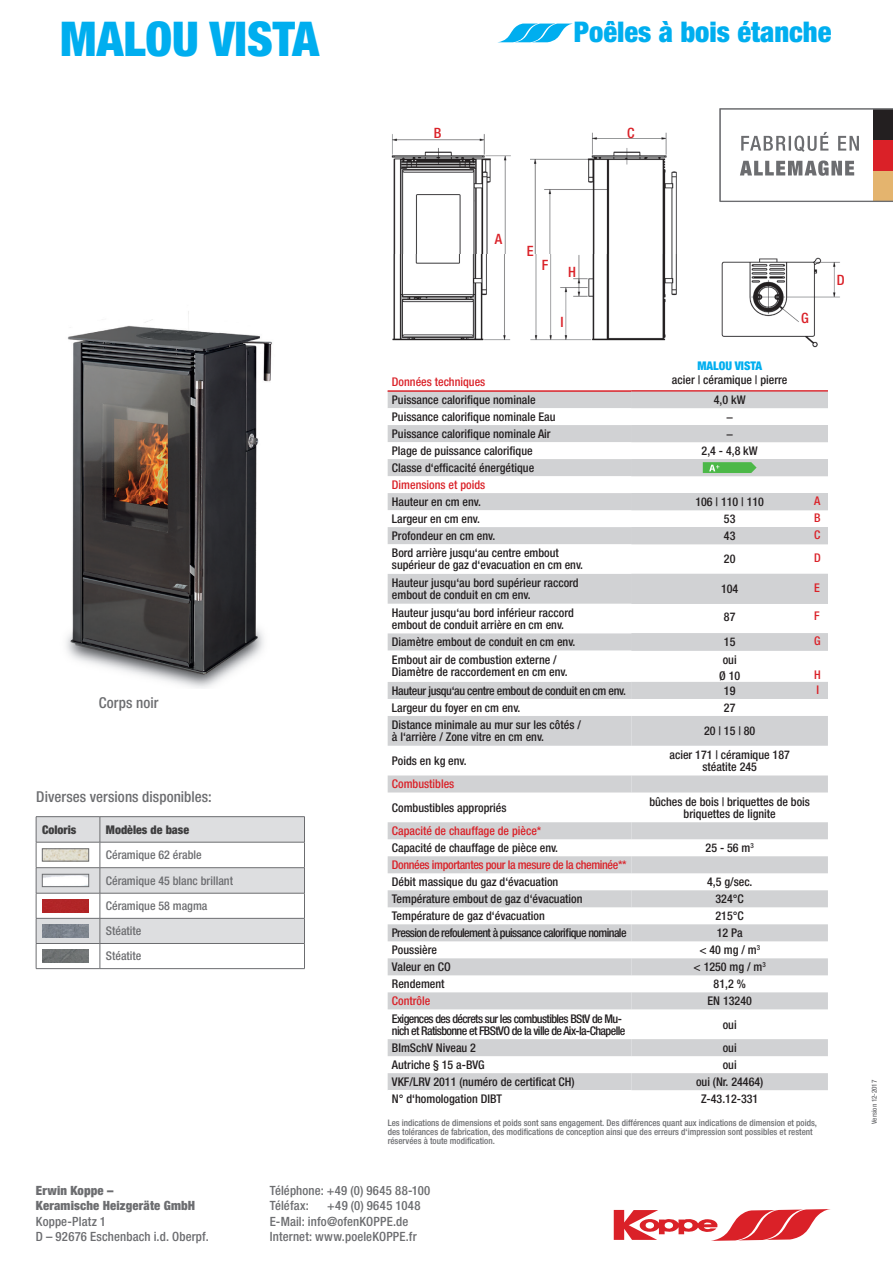
<style>
.page{position:relative;width:893px;height:1263px;background:#fff}
.page>*{position:absolute;margin:0;border:0;box-sizing:border-box;transform-origin:0 0}
.t1{font:900 condensed 48px "Helvetica Neue LT Pro";color:#00aeef}
.t2{font:900 condensed 28.5px "Helvetica Neue LT Pro";color:#00aeef}
.t3{font:500 condensed 15px "Helvetica Neue LT Pro";letter-spacing:.005em;color:#6c6d70}
.t4{font:500 condensed 14.25px "Helvetica Neue LT Pro";color:#da2128}
.t5{font:500 condensed 12.75px/15.3px "Helvetica Neue LT Pro";letter-spacing:.01em;color:#6c6d70}
.t6{font:900 condensed 12.75px/15.3px "Helvetica Neue LT Pro";letter-spacing:.015em;color:#6c6d70}
.t7{font:500 condensed 12px/17px "Helvetica Neue LT Pro";color:#231f20}
.t8{font:500 condensed 12px/12px "Helvetica Neue LT Pro";letter-spacing:-.05em;color:#231f20}
.t9{font:500 condensed 12px/17.1px "Helvetica Neue LT Pro";color:#da2128}
.t10{font:500 condensed 12px/18.3px "Helvetica Neue LT Pro";letter-spacing:-.03em;color:#231f20}
.t11{font:500 condensed 12px/25.3px "Helvetica Neue LT Pro";color:#6c6d70}
.t12{font:500 condensed 12px "Helvetica Neue LT Pro";letter-spacing:-.03em;color:#da2128}
.t13{font:900 condensed 12px "Helvetica Neue LT Pro";color:#3e3e3f}
.t14{font:900 condensed 12px "Helvetica Neue LT Pro";color:#00aeef}
.t15{font:500 condensed 9px/9px "Helvetica Neue LT Pro";color:#6c6d70}
.t16{font:500 condensed 7.05px "Helvetica Neue LT Pro";color:#6c6d70}
</style>
<div class="page">
<svg style="left:388px;top:392px;width:243px;height:50px;fill:#d1d2d4"></svg>
<svg style="left:388px;top:459px;width:243px;height:631px"></svg>
<img style="left:66px;top:311px;width:206px;height:377px">
<svg style="left:631px;top:650px;width:197px;height:440px"></svg>
<hr style="left:388px;top:391px;width:243px;height:1px;background:#da2128">
<svg style="left:631px;top:392px;width:197px;height:258px;fill:#d4d5d7"></svg>
<hr style="left:631px;top:391px;width:197px;height:1px;background:#da2128">
<svg style="left:703px;top:462px;width:54px;height:11px"></svg>
<img style="left:391px;top:132px;width:286px;height:209px">
<img style="left:721px;top:257px;width:119px;height:91px">
<svg style="left:614px;top:1209px;width:217px;height:32px"></svg>
<svg style="left:719px;top:108px;width:174px;height:94px"></svg>
<svg style="left:499px;top:24px;width:72px;height:18px"></svg>
<hr style="left:36px;top:816px;width:64px;height:1px;background:#6c6d70">
<hr style="left:100px;top:816px;width:205px;height:1px;background:#6c6d70">
<svg style="left:36px;top:817px;width:269px;height:152px"></svg>
<img style="left:44px;top:850px;width:43px;height:9px">
<div style="left:42px;top:848px;width:47px;height:13px;border:1px solid #6c6d70"></div>
<img style="left:44px;top:876px;width:43px;height:9px">
<div style="left:42px;top:874px;width:47px;height:13px;border:1px solid #6c6d70"></div>
<img style="left:42px;top:899px;width:47px;height:13px">
<img style="left:42px;top:924px;width:47px;height:13px">
<img style="left:42px;top:950px;width:47px;height:12px">
<h1 class="t1" style="left:60px;top:10px;width:260px">MALOU VISTA</h1>
<h2 class="t2" style="left:574px;top:15px;width:259px">Poêles à bois étanche</h2>
<p class="t4" style="left:434px;top:124px;width:9px">B</p>
<p class="t4" style="left:627px;top:124px;width:9px">C</p>
<p class="t3" style="left:99px;top:694px;width:61px">Corps noir</p>
<p class="t3" style="left:36px;top:787px;width:177px">Diverses versions disponibles:</p>
<p class="t13" style="left:42px;top:822px;width:36px">Coloris</p>
<p class="t13" style="left:106px;top:822px;width:85px">Modèles de base</p>
<p class="t11" style="left:106px;top:842px;width:129px">Céramique 62 érable<br>Céramique 45 blanc brillant<br>Céramique 58 magma<br>Stéatite<br>Stéatite</p>
<p class="t6" style="left:36px;top:1182px;width:161px">Erwin Koppe –<br>Keramische Heizgeräte GmbH</p>
<p class="t5" style="left:36px;top:1213px;width:174px">Koppe-Platz 1<br>D – 92676 Eschenbach i.d. Oberpf.</p>
<p class="t4" style="left:495px;top:230px;width:9px">A</p>
<p class="t4" style="left:527px;top:242px;width:8px">E</p>
<p class="t4" style="left:542px;top:256px;width:8px">F</p>
<p class="t4" style="left:568px;top:263px;width:9px">H</p>
<p class="t4" style="left:560px;top:313px;width:5px">I</p>
<p class="t9" style="left:392px;top:373px;width:95px">Données techniques</p>
<p class="t7" style="left:392px;top:391px;width:165px">Puissance calorifique nominale Puissance calorifique nominale Eau Puissance calorifique nominale Air Plage de puissance calorifique Classe d‘efficacité énergétique</p>
<p class="t9" style="left:392px;top:476px;width:95px">Dimensions et poids</p>
<p class="t7" style="left:392px;top:493px;width:169px">Hauteur en cm env.<br>Largeur en cm env.<br>Profondeur en cm env.<br>Bord arrière jusqu‘au centre embout</p>
<p class="t7" style="left:392px;top:556px;width:193px;line-height:17.7px">supérieur de gaz d‘evacuation en cm env.<br>Hauteur jusqu‘au bord supérieur raccord</p>
<p class="t7" style="left:392px;top:586px;width:183px;line-height:17.7px">embout de conduit en cm env.<br>Hauteur jusqu‘au bord inférieur raccord</p>
<p class="t7" style="left:392px;top:615px;width:185px;line-height:17.9px">embout de conduit arrière en cm env.<br>Diamètre embout de conduit en cm env.<br>Embout air de combustion externe /</p>
<p class="t10" style="left:392px;top:663px;width:236px">Diamètre de raccordement en cm env.<br>Hauteur jusqu‘au centre embout de conduit en cm env.</p>
<p class="t7" style="left:392px;top:699px;width:190px;line-height:17.4px">Largeur du foyer en cm env.<br>Distance minimale au mur sur les côtés /</p>
<p class="t7" style="left:392px;top:725px;width:154px;line-height:23.7px">à l‘arrière / Zone vitre en cm env.<br>Poids en kg env.</p>
<p class="t9" style="left:392px;top:775px;width:64px">Combustibles</p>
<p class="t7" style="left:392px;top:799px;width:116px">Combustibles appropriés</p>
<p class="t9" style="left:392px;top:822px;width:151px">Capacité de chauffage de pièce*</p>
<p class="t7" style="left:392px;top:839px;width:168px">Capacité de chauffage de pièce env.</p>
<p class="t12" style="left:392px;top:858px;width:236px">Données importantes pour la mesure de la cheminée**</p>
<p class="t7" style="left:392px;top:873px;width:236px">Débit massique du gaz d‘évacuation<br>Température embout de gaz d‘évacuation<br>Température de gaz d‘évacuation<br>Pression de refoulement à puissance calorifique nominale<br>Poussière<br>Valeur en CO<br>Rendement</p>
<p class="t9" style="left:392px;top:992px;width:40px">Contrôle</p>
<p class="t8" style="left:392px;top:1012px;width:235px">Exigences des décrets sur les combustibles BStV de Mu&shy;nich et Ratisbonne et FBStVO de la ville de Aix-la-Chapelle</p>
<p class="t7" style="left:392px;top:1039px;width:184px">BImSchV Niveau 2<br>Autriche § 15 a-BVG<br>VKF/LRV 2011 (numéro de certificat CH)<br>N° d‘homologation DIBT</p>
<p class="t4" style="left:801px;top:309px;width:9px">G</p>
<p class="t14" style="left:697px;top:358px;width:66px">MALOU VISTA</p>
<p class="t7" style="left:672px;top:370px;width:117px;line-height:19.6px;text-align:center">acier | céramique | pierre<br>4,0 kW</p>
<p class="t7" style="left:702px;top:408px;width:58px;text-align:center">−<br>−<br>2,4 - 4,8 kW</p>
<p class="t9" style="left:814px;top:492px;width:8px;text-align:justify">A B C</p>
<p class="t9" style="left:814px;top:549px;width:8px">D</p>
<p class="t9" style="left:814px;top:579px;width:7px">E</p>
<p class="t9" style="left:814px;top:603px;width:8px;line-height:25.3px">F<br>G</p>
<p class="t9" style="left:814px;top:667px;width:8px;line-height:14.7px">H<br>I</p>
<p class="t7" style="left:695px;top:493px;width:70px;text-align:center">106 | 110 | 110<br>53<br>43</p>
<p class="t7" style="left:724px;top:550px;width:13px">20</p>
<p class="t7" style="left:721px;top:580px;width:19px">104</p>
<p class="t7" style="left:724px;top:603px;width:13px;line-height:25.5px">87<br>15</p>
<p class="t7" style="left:719px;top:652px;width:23px;line-height:15.3px;text-align:center">oui<br>Ø 10<br>19</p>
<p class="t7" style="left:669px;top:695px;width:122px;line-height:23.5px;text-align:center">27<br>20 | 15 | 80<br>acier 171 | céramique 187</p>
<p class="t7" style="left:702px;top:758px;width:56px">stéatite 245</p>
<p class="t7" style="left:649px;top:795px;width:162px;line-height:12px;text-align:center">bûches de bois | briquettes de bois briquettes de lignite</p>
<p class="t7" style="left:706px;top:839px;width:50px">25 - 56 m<sup>3</sup></p>
<p class="t7" style="left:694px;top:873px;width:74px;text-align:center">4,5 g/sec.<br>324°C<br>215°C<br>12 Pa<br>&lt; 40 mg / m<sup>3<br></sup>&lt; 1250 mg / m<sup>3<br></sup>81,2 %<br>EN 13240</p>
<p class="t7" style="left:723px;top:1012px;width:15px;line-height:23.4px">oui oui</p>
<p class="t7" style="left:696px;top:1056px;width:69px;text-align:center">oui<br>oui (Nr. 24464)<br>Z-43.12-331</p>
<p class="t15" style="left:388px;top:1118px;width:431px">Les indications de dimensions et poids sont sans engagement. Des différences quant aux indications de dimension et poids, des tolérances de fabrication, des modifications de conception ainsi que des erreurs d‘impression sont possibles et restent réservées à toute modification.</p>
<p class="t5" style="left:270px;top:1182px;width:162px">Téléphone: +49 (0) 9645 88-100<br>Téléfax:</p>
<p class="t5" style="left:270px;top:1198px;width:152px;text-indent:58px">+49 (0) 9645 1048<br>E-Mail: info@ofenKOPPE.de<br>Internet: www.poeleKOPPE.fr</p>
<p class="t4" style="left:837px;top:271px;width:9px">D</p>
<p class="t16" style="left:870px;top:1124px;width:46px;rotate:-90deg">Version 12-2017</p>
</div>
